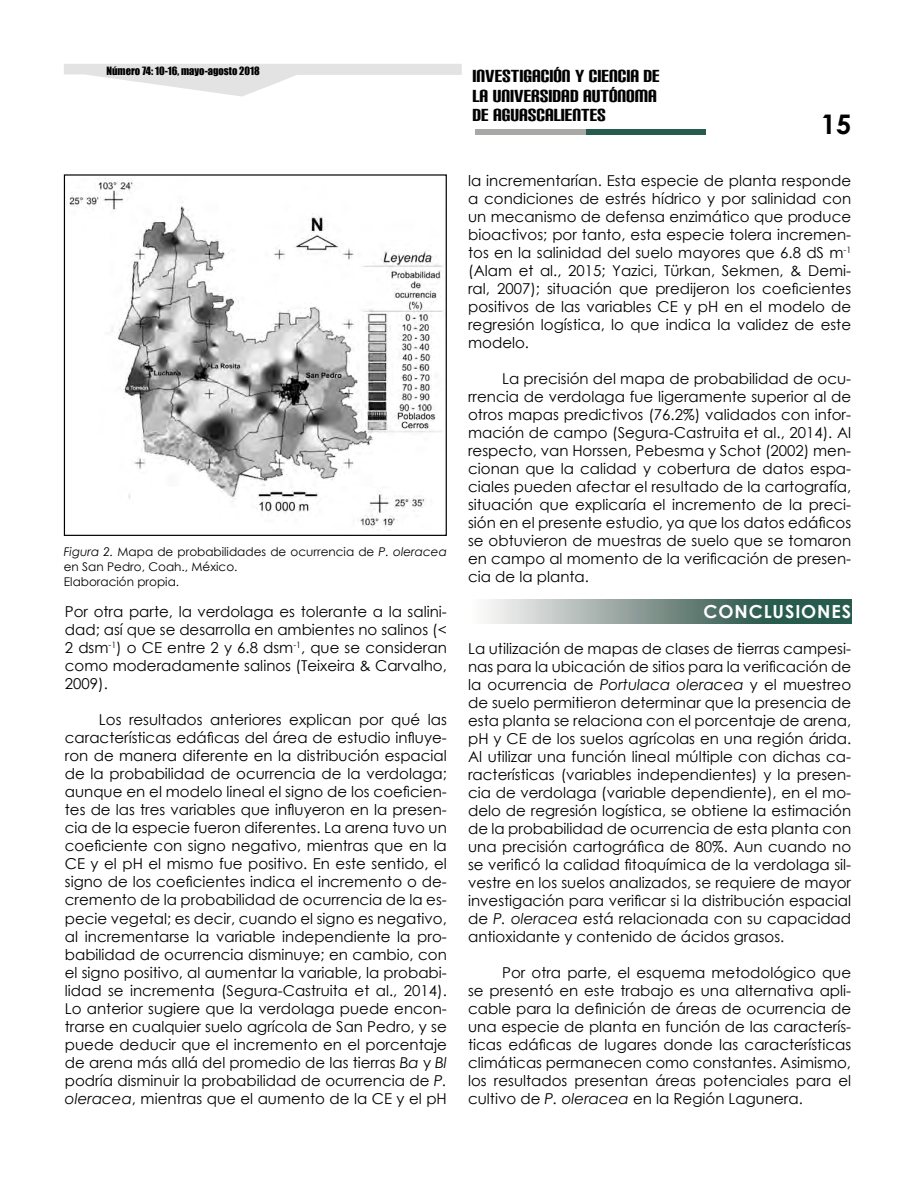
<style>
.page{position:relative;width:915px;height:1191px;background:#fff}
.page>*{position:absolute;margin:0;border:0;box-sizing:border-box;transform-origin:0 0}
.t1{font:700 27px "Century Gothic";color:#000}
.t2{font:21px/19.5px "Carbon Block";color:#000}
.t3{font:700 18px "Century Gothic";letter-spacing:.05em;color:#fff}
.t4{font:15px/18px "Century Gothic";color:#000;text-align:justify}
.t5{font:12px/15px "Century Gothic";color:#000}
.t6{font:10.5px "Impact";color:#000}
.s1{font-style:italic}
</style>
<div class="page">
<svg style="left:64px;top:64px;width:397px;height:33px"></svg>
<div style="left:475px;top:129px;width:213px;height:6px;background:#a8a8a7"></div>
<div style="left:586px;top:129px;width:119px;height:6px;background:#265b4d"></div>
<svg style="left:486px;top:599px;width:364px;height:25px;background:#7a938b"></svg>
<img style="left:69px;top:180px;width:374px;height:348px">
<div style="left:64px;top:174px;width:382px;height:362px;border:1px solid #000"></div>
<p class="t6" style="left:106px;top:64px;width:155px">Número 74: 10-16, mayo-agosto 2018</p>
<p class="t5" style="left:64px;top:543px;width:384px"><span class="s1">Figura 2.</span> Mapa de probabilidades de ocurrencia de <span class="s1">P. oleracea </span>en San Pedro, Coah., México.<br>Elaboración propia.</p>
<p class="t4" style="left:65px;top:603px;width:383px">Por otra parte, la verdolaga es tolerante a la salini&shy;dad; así que se desarrolla en ambientes no salinos (&lt; 2 dsm<sup>-1</sup>) o CE entre 2 y 6.8 dsm<sup>-1</sup>, que se consideran como moderadamente salinos (Teixeira &amp; Carvalho, 2009).</p>
<p class="t4" style="left:65px;top:711px;width:383px;text-indent:34px">Los resultados anteriores explican por qué las características edáficas del área de estudio influye&shy;ron de manera diferente en la distribución espacial de la probabilidad de ocurrencia de la verdolaga; aunque en el modelo lineal el signo de los coeficien&shy;tes de las tres variables que influyeron en la presen&shy;cia de la especie fueron diferentes. La arena tuvo un coeficiente con signo negativo, mientras que en la CE y el pH el mismo fue positivo. En este sentido, el signo de los coeficientes indica el incremento o de&shy;cremento de la probabilidad de ocurrencia de la es&shy;pecie vegetal; es decir, cuando el signo es negativo, al incrementarse la variable independiente la pro&shy;babilidad de ocurrencia disminuye; en cambio, con el signo positivo, al aumentar la variable, la probabi&shy;lidad se incrementa (Segura-Castruita et al., 2014).<br>Lo anterior sugiere que la verdolaga puede encon&shy;trarse en cualquier suelo agrícola de San Pedro, y se puede deducir que el incremento en el porcentaje de arena más allá del promedio de las tierras <span class="s1">Ba</span> y <span class="s1">Bl </span>podría disminuir la probabilidad de ocurrencia de <span class="s1">P. oleracea</span>, mientras que el aumento de la CE y el pH</p>
<h2 class="t2" style="left:472px;top:67px;width:189px">INVESTIGACIÓN Y CIENCIA DE<br>LA UNIVERSIDAD AUTÓNOMA<br>DE AGUASCALIENTES</h2>
<h1 class="t1" style="left:820px;top:107px;width:32px">15</h1>
<p class="t4" style="left:468px;top:171px;width:384px">la incrementarían. Esta especie de planta responde a condiciones de estrés hídrico y por salinidad con un mecanismo de defensa enzimático que produce bioactivos; por tanto, esta especie tolera incremen&shy;tos en la salinidad del suelo mayores que 6.8 dS m<sup>-1 </sup>(Alam et al., 2015; Yazici, Türkan, Sekmen, &amp; Demi&shy;ral, 2007); situación que predijeron los coeficientes positivos de las variables CE y pH en el modelo de regresión logística, lo que indica la validez de este modelo.</p>
<p class="t4" style="left:468px;top:369px;width:384px;text-indent:34px">La precisión del mapa de probabilidad de ocu&shy;rrencia de verdolaga fue ligeramente superior al de otros mapas predictivos (76.2%) validados con infor&shy;mación de campo (Segura-Castruita et al., 2014). Al respecto, van Horssen, Pebesma y Schot (2002) men&shy;cionan que la calidad y cobertura de datos espa&shy;ciales pueden afectar el resultado de la cartografía, situación que explicaría el incremento de la preci&shy;sión en el presente estudio, ya que los datos edáficos se obtuvieron de muestras de suelo que se tomaron en campo al momento de la verificación de presen&shy;cia de la planta.</p>
<p class="t3" style="left:703px;top:600px;width:149px">CONCLUSIONES</p>
<p class="t4" style="left:468px;top:639px;width:384px">La utilización de mapas de clases de tierras campesi&shy;nas para la ubicación de sitios para la verificación de la ocurrencia de <span class="s1">Portulaca oleracea</span> y el muestreo de suelo permitieron determinar que la presencia de esta planta se relaciona con el porcentaje de arena, pH y CE de los suelos agrícolas en una región árida.<br>Al utilizar una función lineal múltiple con dichas ca&shy;racterísticas (variables independientes) y la presen&shy;cia de verdolaga (variable dependiente), en el mo&shy;delo de regresión logística, se obtiene la estimación de la probabilidad de ocurrencia de esta planta con una precisión cartográfica de 80%. Aun cuando no se verificó la calidad fitoquímica de la verdolaga sil&shy;vestre en los suelos analizados, se requiere de mayor investigación para verificar si la distribución espacial de <span class="s1">P. oleracea</span> está relacionada con su capacidad antioxidante y contenido de ácidos grasos.</p>
<p class="t4" style="left:468px;top:963px;width:384px;text-indent:34px">Por otra parte, el esquema metodológico que se presentó en este trabajo es una alternativa apli&shy;cable para la definición de áreas de ocurrencia de una especie de planta en función de las caracterís&shy;ticas edáficas de lugares donde las características climáticas permanecen como constantes. Asimismo, los resultados presentan áreas potenciales para el cultivo de <span class="s1">P. oleracea</span> en la Región Lagunera.</p>
</div>
